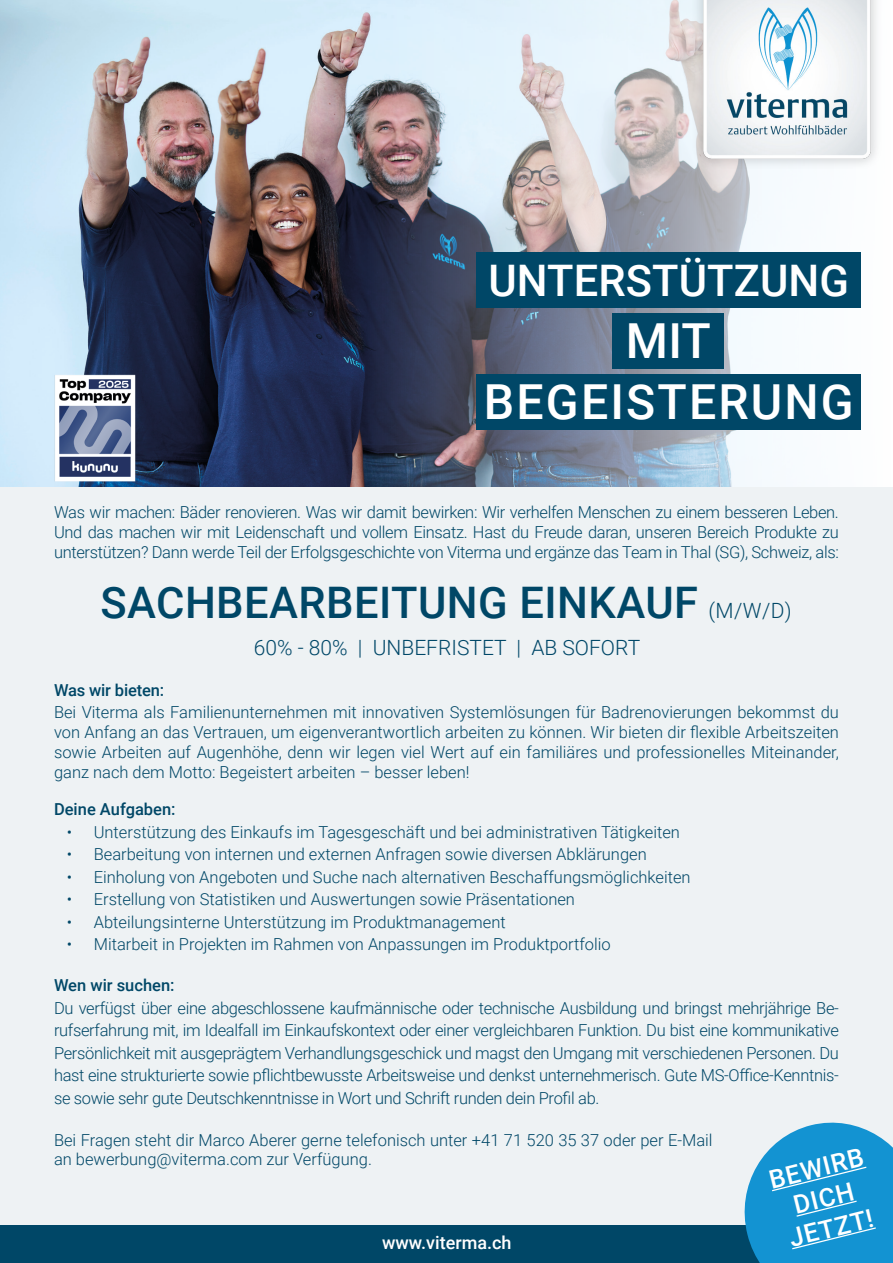
<style>
.page{position:relative;width:893px;height:1263px;background:#fff}
.page>*{position:absolute;margin:0;border:0;box-sizing:border-box;transform-origin:0 0}
.t1{font:500 48.3px "Roboto";letter-spacing:.045em;color:#fff}
.t2{font:500 43.5px "Roboto";letter-spacing:.01em;color:#004767}
.t3{font:500 43.5px "Roboto";letter-spacing:.005em;color:#fff}
.t4{font:500 25.5px "Roboto";color:#fff}
.t5{font:300 21px "Roboto";color:#004768}
.t6{font:500 18px "Roboto";color:#fff}
.t7{font:300 16.5px/19.8px "Roboto";color:#004767;text-align:justify}
.t8{font:500 16.5px "Roboto";color:#004767}
.s1{font-weight:300;font-size:21px}
</style>
<div class="page">
<img style="left:0;top:0;width:368px;height:487px">
<div style="left:0;top:487px;width:893px;height:776px;background:#eef2f4"></div>
<div style="left:0;top:1225px;width:893px;height:38px;background:#004767"></div>
<img style="left:368px;top:0;width:493px;height:487px">
<div style="left:477px;top:252px;width:384px;height:56px;background:#004767"></div>
<div style="left:477px;top:375px;width:384px;height:55px;background:#004767"></div>
<div style="left:612px;top:313px;width:112px;height:55px;background:#004767"></div>
<img style="left:681px;top:0;width:196px;height:183px">
<svg style="left:744px;top:1122px;width:149px;height:141px;background:#2e9ed4"></svg>
<img style="left:54px;top:373px;width:83px;height:110px">
<p class="t3" style="left:488px;top:250px;width:362px">UNTERSTÜTZUNG</p>
<p class="t1" style="left:626px;top:307px;width:86px">MIT</p>
<p class="t1" style="left:484px;top:368px;width:371px">BEGEISTERUNG</p>
<p class="t7" style="left:54px;top:502px;width:786px">Was wir machen: Bäder renovieren. Was wir damit bewirken: Wir verhelfen Menschen zu einem besseren Leben.<br>Und das machen wir mit Leidenschaft und vollem Einsatz. Hast du Freude daran, unseren Bereich Produkte zu unterstützen? Dann werde Teil der Erfolgsgeschichte von Viterma und ergänze das Team in Thal (SG), Schweiz, als:</p>
<p class="t2" style="left:101px;top:572px;width:693px">SACHBEARBEITUNG EINKAUF <span class="s1">(M/W/D)</span></p>
<p class="t5" style="left:254px;top:632px;width:388px">60% - 80% | UNBEFRISTET | AB SOFORT</p>
<p class="t8" style="left:54px;top:678px;width:112px">Was wir bieten:</p>
<p class="t7" style="left:54px;top:702px;width:786px">Bei Viterma als Familienunternehmen mit innovativen Systemlösungen für Badrenovierungen bekommst du von Anfang an das Vertrauen, um eigenverantwortlich arbeiten zu können. Wir bieten dir flexible Arbeitszeiten sowie Arbeiten auf Augenhöhe, denn wir legen viel Wert auf ein familiäres und professionelles Miteinander, ganz nach dem Motto: Begeistert arbeiten – besser leben!</p>
<p class="t8" style="left:54px;top:798px;width:123px">Deine Aufgaben:</p>
<p class="t7" style="left:67px;top:821px;width:615px">• Unterstützung des Einkaufs im Tagesgeschäft und bei administrativen Tätigkeiten</p>
<p class="t7" style="left:67px;top:844px;width:581px">• Bearbeitung von internen und externen Anfragen sowie diversen Abklärungen</p>
<p class="t7" style="left:67px;top:866px;width:625px">• Einholung von Angeboten und Suche nach alternativen Beschaffungsmöglichkeiten</p>
<p class="t7" style="left:67px;top:889px;width:510px">• Erstellung von Statistiken und Auswertungen sowie Präsentationen</p>
<p class="t7" style="left:67px;top:911px;width:440px">• Abteilungsinterne Unterstützung im Produktmanagement</p>
<p class="t7" style="left:67px;top:934px;width:545px">• Mitarbeit in Projekten im Rahmen von Anpassungen im Produktportfolio</p>
<p class="t8" style="left:54px;top:973px;width:122px">Wen wir suchen:</p>
<p class="t7" style="left:54px;top:996px;width:786px;line-height:22.5px">Du verfügst über eine abgeschlossene kaufmännische oder technische Ausbildung und bringst mehrjährige Be&shy;rufserfahrung mit, im Idealfall im Einkaufskontext oder einer vergleichbaren Funktion. Du bist eine kommunikative Persönlichkeit mit ausgeprägtem Verhandlungsgeschick und magst den Umgang mit verschiedenen Personen. Du hast eine strukturierte sowie pflichtbewusste Arbeitsweise und denkst unternehmerisch. Gute MS-Office-Kenntnis&shy;se sowie sehr gute Deutschkenntnisse in Wort und Schrift runden dein Profil ab.</p>
<p class="t7" style="left:54px;top:1129px;width:660px">Bei Fragen steht dir Marco Aberer gerne telefonisch unter +41 71 520 35 37 oder per E-Mail an bewerbung@viterma.com zur Verfügung.</p>
<p class="t4" style="left:765px;top:1163px;width:98px;rotate:-14deg">BEWIRB</p>
<p class="t4" style="left:790px;top:1188px;width:63px;rotate:-14deg">DICH</p>
<p class="t4" style="left:785px;top:1221px;width:87px;rotate:-14deg">JETZT!</p>
<p class="t6" style="left:382px;top:1229px;width:131px">www.viterma.ch</p>
</div>
